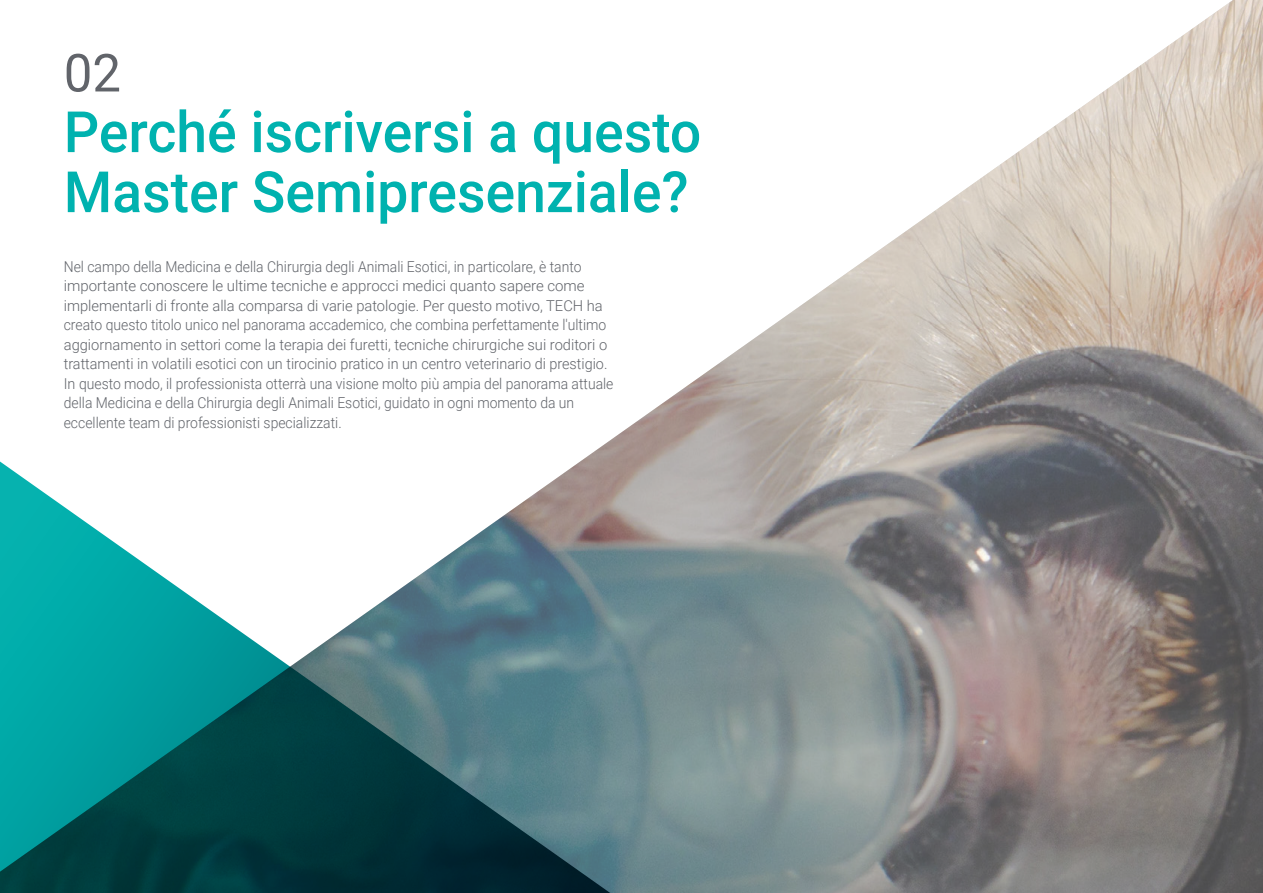
<style>
.page{position:relative;width:1263px;height:893px;background:#fff}
.page>*{position:absolute;margin:0;border:0;box-sizing:border-box;transform-origin:0 0}
.t1{font:500 57px/60px "Roboto";color:#00b2af}
.t2{font:52.5px "Roboto";color:#61646a}
.t3{font:300 15px/19.5px "Roboto";color:#61646a;scale:.93 1}
</style>
<div class="page">
<img style="left:602px;top:0;width:661px;height:893px">
<svg style="left:0;top:446px;width:640px;height:447px"></svg>
<h2 class="t2" style="left:64px;top:36px;width:59px">02</h2>
<h1 class="t1" style="left:64px;top:100px;width:639px">Perché iscriversi a questo<br>Master Semipresenziale?</h1>
<p class="t3" style="left:64px;top:256px;width:593px">Nel campo della Medicina e della Chirurgia degli Animali Esotici, in particolare, è tanto importante conoscere le ultime tecniche e approcci medici quanto sapere come implementarli di fronte alla comparsa di varie patologie. Per questo motivo, TECH ha creato questo titolo unico nel panorama accademico, che combina perfettamente l'ultimo aggiornamento in settori come la terapia dei furetti, tecniche chirurgiche sui roditori o trattamenti in volatili esotici con un tirocinio pratico in un centro veterinario di prestigio.<br>In questo modo, il professionista otterrà una visione molto più ampia del panorama attuale della Medicina e della Chirurgia degli Animali Esotici, guidato in ogni momento da un eccellente team di professionisti specializzati.</p>
</div>
